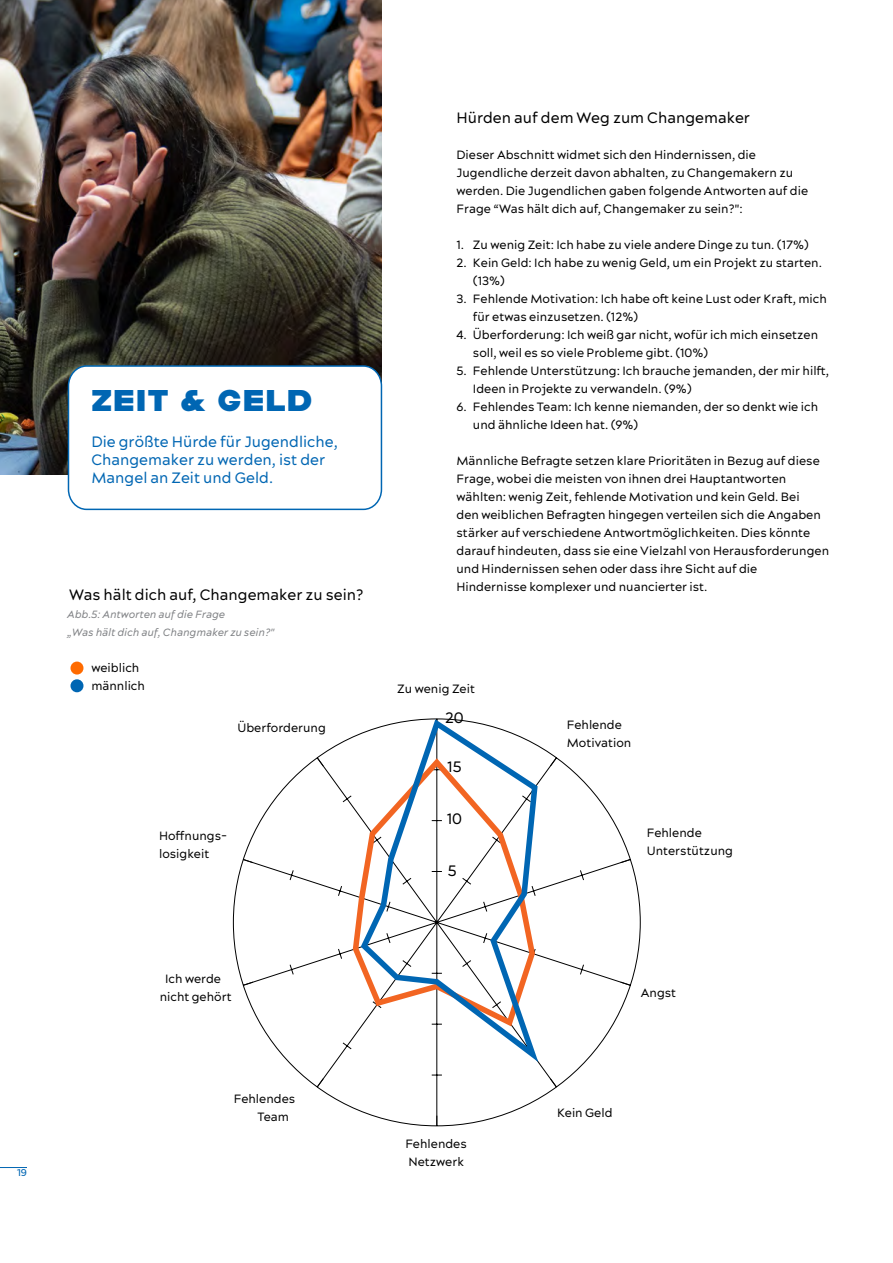
<style>
.page{position:relative;width:893px;height:1263px;background:#fff}
.page>*{position:absolute;margin:0;border:0;box-sizing:border-box;transform-origin:0 0}
.t1{font:30px "Alfarn";letter-spacing:.05em;color:#0066b3}
.t2{font:15px/18px "Acherus Grotesque";color:#0066b3}
.t3{font:15px "Acherus Grotesque";color:#000}
.t4{font:12px/18px "Acherus Grotesque";color:#000}
.t5{font:italic 10.5px/18px "Acherus Grotesque";color:#808285}
.t6{font:10.5px "Basic Sans";color:#0066b3}
</style>
<div class="page">
<svg style="left:0;top:1167px;width:27px;height:1px"></svg>
<img style="left:0;top:0;width:382px;height:474px">
<div style="left:68px;top:366px;width:313px;height:143px;background:#fff;border-radius:19px"></div>
<div style="left:68px;top:365px;width:314px;height:145px;border:2px solid #0066b3;border-radius:19px"></div>
<svg style="left:243px;top:718px;width:388px;height:408px"></svg>
<svg style="left:353px;top:758px;width:8px;height:268px"></svg>
<svg style="left:361px;top:719px;width:177px;height:343px"></svg>
<div style="left:70px;top:661px;width:13px;height:13px;background:#ff6b00;border-radius:50%"></div>
<div style="left:70px;top:679px;width:13px;height:13px;background:#0066b3;border-radius:50%"></div>
<p class="t6" style="left:17px;top:1166px;width:11px">19</p>
<h1 class="t1" style="left:91px;top:383px;width:222px">ZEIT &amp; GELD</h1>
<p class="t2" style="left:91px;top:432px;width:248px">Die größte Hürde für Jugendliche,<br>Changemaker zu werden, ist der<br>Mangel an Zeit und Geld.</p>
<p class="t3" style="left:69px;top:585px;width:296px">Was hält dich auf, Changemaker zu sein?</p>
<p class="t5" style="left:68px;top:605px;width:209px">Abb.5: Antworten auf die Frage<br>„Was hält dich auf, Changmaker zu sein?"</p>
<p class="t4" style="left:91px;top:658px;width:55px">weiblich männlich</p>
<p class="t4" style="left:237px;top:718px;width:90px">Überforderung</p>
<p class="t4" style="left:159px;top:827px;width:70px">Hoffnungs&shy;losigkeit</p>
<p class="t3" style="left:456px;top:108px;width:295px">Hürden auf dem Weg zum Changemaker</p>
<p class="t4" style="left:456px;top:145px;width:353px">Dieser Abschnitt widmet sich den Hindernissen, die Jugendliche derzeit davon abhalten, zu Changemakern zu werden. Die Jugendlichen gaben folgende Antworten auf die Frage “Was hält dich auf, Changemaker zu sein?":</p>
<p class="t4" style="left:456px;top:235px;width:354px">1. Zu wenig Zeit: Ich habe zu viele andere Dinge zu tun. (17%)</p>
<p class="t4" style="left:473px;top:253px;width:351px;text-indent:-16px">2. Kein Geld: Ich habe zu wenig Geld, um ein Projekt zu starten. (13%)</p>
<p class="t4" style="left:473px;top:289px;width:355px;text-indent:-16px">3. Fehlende Motivation: Ich habe oft keine Lust oder Kraft, mich für etwas einzusetzen. (12%)</p>
<p class="t4" style="left:473px;top:325px;width:347px;text-indent:-16px">4. Überforderung: Ich weiß gar nicht, wofür ich mich einsetzen soll, weil es so viele Probleme gibt. (10%)</p>
<p class="t4" style="left:473px;top:361px;width:358px;text-indent:-16px">5. Fehlende Unterstützung: Ich brauche jemanden, der mir hilft,<br>Ideen in Projekte zu verwandeln. (9%)</p>
<p class="t4" style="left:473px;top:397px;width:347px;text-indent:-16px">6. Fehlendes Team: Ich kenne niemanden, der so denkt wie ich und ähnliche Ideen hat. (9%)</p>
<p class="t4" style="left:456px;top:451px;width:374px">Männliche Befragte setzen klare Prioritäten in Bezug auf diese Frage, wobei die meisten von ihnen drei Hauptantworten wählten: wenig Zeit, fehlende Motivation und kein Geld. Bei<br>den weiblichen Befragten hingegen verteilen sich die Angaben stärker auf verschiedene Antwortmöglichkeiten. Dies könnte darauf hindeuten, dass sie eine Vielzahl von Herausforderungen und Hindernissen sehen oder dass ihre Sicht auf die Hindernisse komplexer und nuancierter ist.</p>
<p class="t4" style="left:397px;top:679px;width:79px">Zu wenig Zeit</p>
<p class="t3" style="left:445px;top:709px;width:20px">20</p>
<p class="t3" style="left:447px;top:757px;width:16px">15</p>
<p class="t3" style="left:447px;top:809px;width:17px">10</p>
<p class="t3" style="left:448px;top:861px;width:10px">5</p>
<p class="t4" style="left:567px;top:715px;width:66px">Fehlende<br>Motivation</p>
<p class="t4" style="left:647px;top:823px;width:88px">Fehlende<br>Unterstützung</p>
<p class="t4" style="left:160px;top:969px;width:73px;text-align:center">Ich werde nicht gehört</p>
<p class="t4" style="left:257px;top:1090px;width:39px;text-indent:-24px">Fehlendes<br>Team</p>
<p class="t4" style="left:405px;top:1135px;width:63px">Fehlendes<br>Netzwerk</p>
<p class="t4" style="left:641px;top:983px;width:37px">Angst</p>
<p class="t4" style="left:557px;top:1104px;width:57px">Kein Geld</p>
</div>
